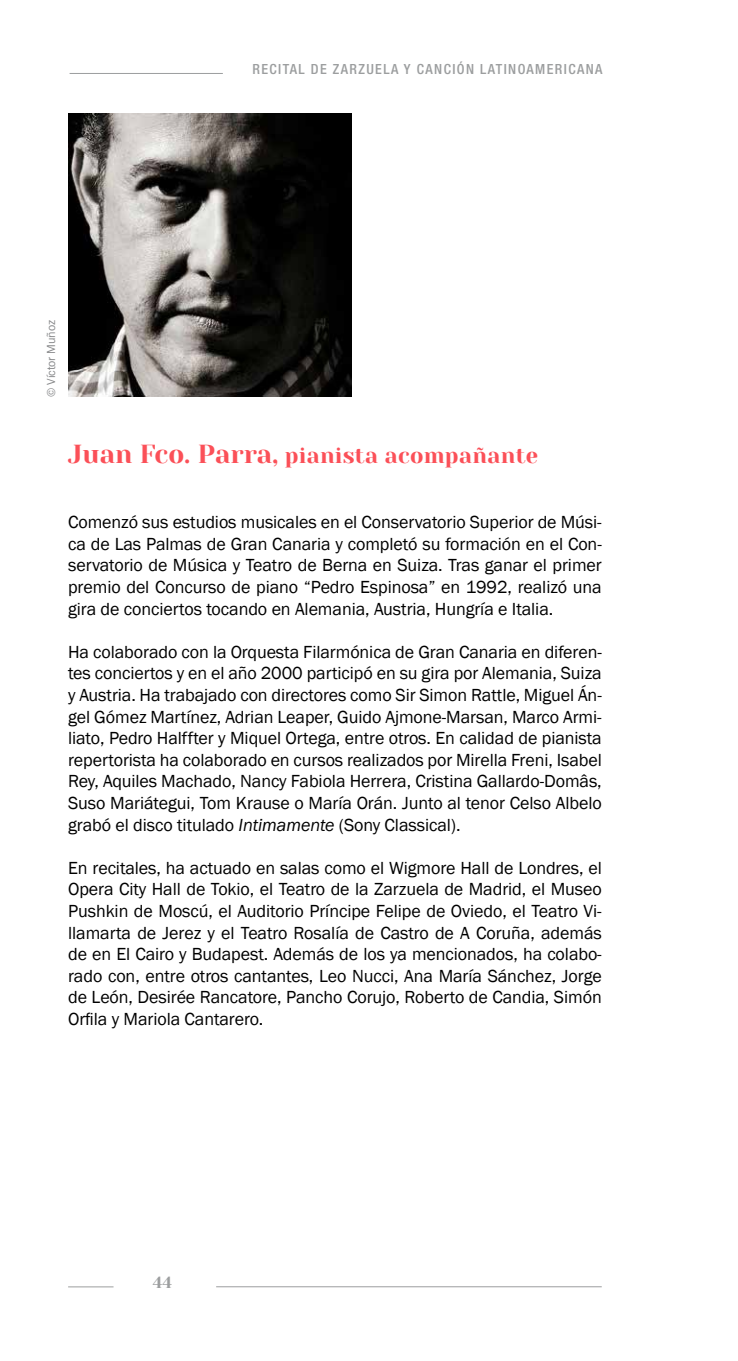
<style>
.page{position:relative;width:738px;height:1361px;background:#fff}
.page>*{position:absolute;margin:0;border:0;box-sizing:border-box;transform-origin:0 0}
.t1{font:22px "Yeseva One";letter-spacing:.01em;color:#fb5058}
.t2{font:18px/21.6px "Franklin Gothic";letter-spacing:-.005em;color:#000;text-align:justify}
.t3{font:16px "Yeseva One";color:#9c9e9f}
.t4{font:500 condensed 14px "Helvetica Neue LT Std";letter-spacing:.1em;color:#9c9e9f}
.t5{font:12px "Franklin Gothic";letter-spacing:-.005em;color:#87888a}
.s1{font-size:26px}
.s2{font-style:italic}
</style>
<div class="page">
<hr style="left:68px;top:1286px;width:45px;height:1px;background:#9c9e9f">
<hr style="left:216px;top:1286px;width:385px;height:1px;background:#9c9e9f">
<img style="left:68px;top:113px;width:283px;height:284px">
<hr style="left:69px;top:73px;width:154px;height:1px;background:#9c9e9f">
<p class="t4" style="left:252px;top:60px;width:351px">RECITAL DE ZARZUELA Y CANCIÓN LATINOAMERICANA</p>
<p class="t5" style="left:44px;top:397px;width:79px;rotate:-90deg">© Víctor Muñoz</p>
<p class="t1" style="left:68px;top:439px;width:471px"><span class="s1">Juan Fco. Parra,</span> pianista acompañante</p>
<p class="t2" style="left:68px;top:512px;width:535px">Comenzó sus estudios musicales en el Conservatorio Superior de Músi&shy;ca de Las Palmas de Gran Canaria y completó su formación en el Con&shy;servatorio de Música y Teatro de Berna en Suiza. Tras ganar el primer premio del Concurso de piano “Pedro Espinosa” en 1992, realizó una gira de conciertos tocando en Alemania, Austria, Hungría e Italia.</p>
<p class="t2" style="left:68px;top:641px;width:535px">Ha colaborado con la Orquesta Filarmónica de Gran Canaria en diferen&shy;tes conciertos y en el año 2000 participó en su gira por Alemania, Suiza y Austria. Ha trabajado con directores como Sir Simon Rattle, Miguel Án&shy;gel Gómez Martínez, Adrian Leaper, Guido Ajmone-Marsan, Marco Armi&shy;liato, Pedro Halffter y Miquel Ortega, entre otros. En calidad de pianista repertorista ha colaborado en cursos realizados por Mirella Freni, Isabel Rey, Aquiles Machado, Nancy Fabiola Herrera, Cristina Gallardo-Domâs, Suso Mariátegui, Tom Krause o María Orán. Junto al tenor Celso Albelo grabó el disco titulado <span class="s2">Intimamente</span> (Sony Classical).</p>
<p class="t2" style="left:68px;top:857px;width:535px">En recitales, ha actuado en salas como el Wigmore Hall de Londres, el Opera City Hall de Tokio, el Teatro de la Zarzuela de Madrid, el Museo Pushkin de Moscú, el Auditorio Príncipe Felipe de Oviedo, el Teatro Vi&shy;llamarta de Jerez y el Teatro Rosalía de Castro de A Coruña, además de en El Cairo y Budapest. Además de los ya mencionados, ha colabo&shy;rado con, entre otros cantantes, Leo Nucci, Ana María Sánchez, Jorge de León, Desirée Rancatore, Pancho Corujo, Roberto de Candia, Simón Orfila y Mariola Cantarero.</p>
<p class="t3" style="left:153px;top:1270px;width:21px">44</p>
</div>
